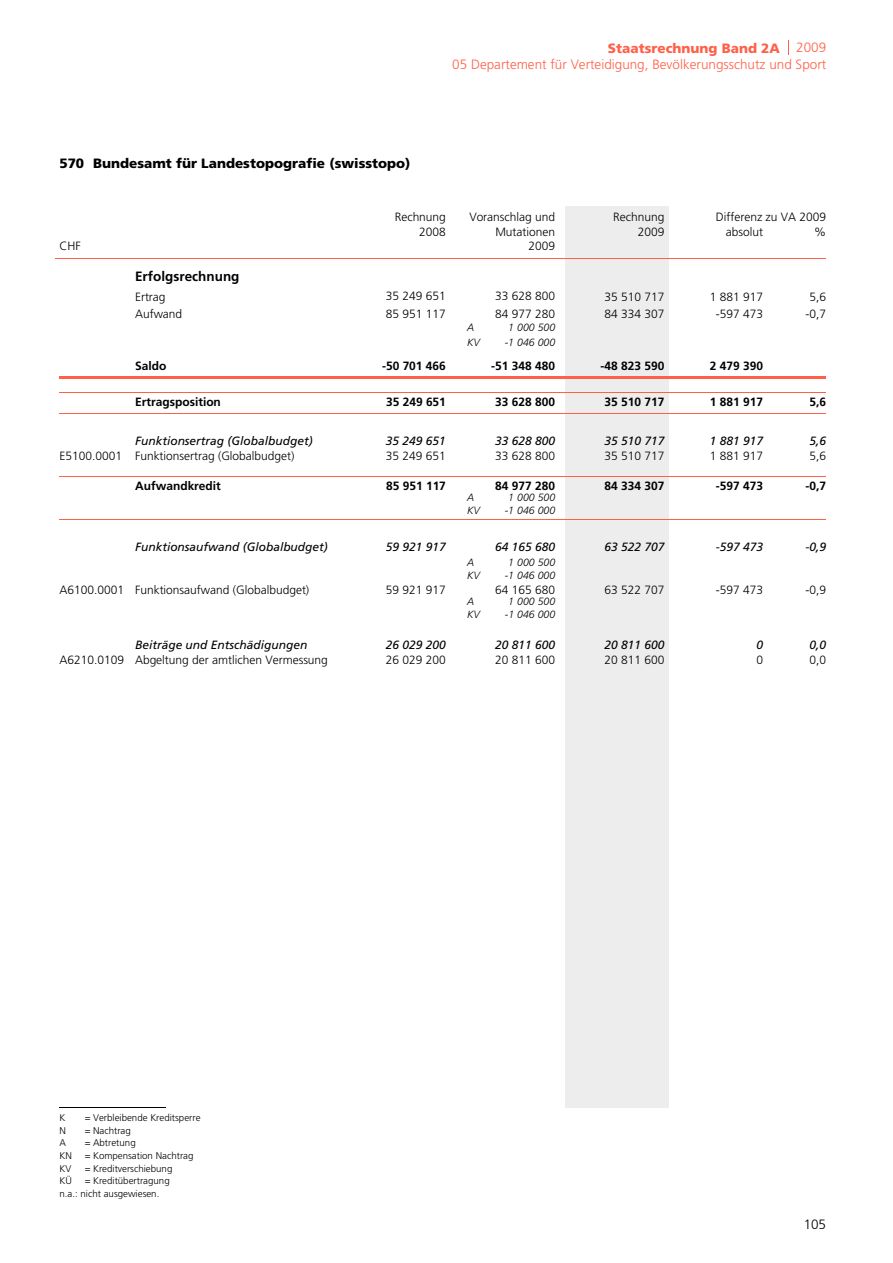
<style>
.page{position:relative;width:893px;height:1263px;background:#fff}
.page>*{position:absolute;margin:0;border:0;box-sizing:border-box;transform-origin:0 0}
.t1{font:300 13.5px/16.2px "Frutiger";color:#ff6048;text-align:right}
.t2{font:900 13.5px "Frutiger";color:#000}
.t3{font:700 13.5px "Frutiger";color:#000}
.t4{font:300 13.5px "Frutiger";color:#000}
.t5{font:300 12px/14.7px "Frutiger";color:#000}
.t6{font:italic 12px "Frutiger";color:#000}
.t7{font:700 12px "Frutiger";color:#000}
.t8{font:italic 300 10.5px "Frutiger";color:#000}
.t9{font:300 9.75px/12.6px "Frutiger";color:#000}
.s1{font-weight:900}
</style>
<div class="page">
<div style="left:566px;top:206px;width:103px;height:901px;background:#ededee"></div>
<svg style="left:788px;top:40px;width:1px;height:15px"></svg>
<hr style="left:55px;top:258px;width:771px;height:1px;background:#ff6048">
<hr style="left:59px;top:376px;width:767px;height:2px;background:#ff6048">
<hr style="left:59px;top:392px;width:767px;height:1px;background:#ff6048">
<hr style="left:59px;top:476px;width:767px;height:1px;background:#ff6048">
<hr style="left:59px;top:413px;width:767px;height:1px;background:#ff6048">
<hr style="left:59px;top:519px;width:767px;height:1px;background:#ff6048">
<hr style="left:59px;top:1107px;width:107px;height:1px;background:#000">
<p class="t2" style="left:59px;top:158px;width:353px">570 Bundesamt für Landestopografie (swisstopo)</p>
<p class="t1" style="left:452px;top:41px;width:376px"><span class="s1">Staatsrechnung Band 2A</span> 2009<br>05 Departement für Verteidigung, Bevölkerungsschutz und Sport</p>
<p class="t5" style="left:59px;top:240px;width:23px">CHF</p>
<p class="t5" style="left:395px;top:210px;width:53px">Rechnung</p>
<p class="t5" style="left:469px;top:210px;width:87px;text-align:right">Voranschlag und<br>Mutationen</p>
<p class="t5" style="left:419px;top:225px;width:28px">2008</p>
<p class="t5" style="left:528px;top:240px;width:28px">2009</p>
<p class="t5" style="left:613px;top:210px;width:53px">Rechnung</p>
<p class="t5" style="left:638px;top:225px;width:28px">2009</p>
<p class="t5" style="left:726px;top:210px;width:102px;text-indent:-10px">Differenz zu VA 2009 absolut</p>
<p class="t5" style="left:814px;top:225px;width:13px">%</p>
<p class="t3" style="left:135px;top:271px;width:106px">Erfolgsrechnung</p>
<p class="t5" style="left:135px;top:290px;width:32px">Ertrag</p>
<p class="t5" style="left:386px;top:290px;width:61px">35 249 651</p>
<p class="t5" style="left:495px;top:290px;width:61px">33 628 800</p>
<p class="t5" style="left:604px;top:290px;width:61px">35 510 717</p>
<p class="t5" style="left:710px;top:290px;width:55px">1 881 917</p>
<p class="t5" style="left:809px;top:290px;width:18px">5,6</p>
<p class="t5" style="left:135px;top:307px;width:49px">Aufwand</p>
<p class="t5" style="left:386px;top:307px;width:61px">85 951 117</p>
<p class="t5" style="left:716px;top:307px;width:49px">-597 473</p>
<p class="t5" style="left:495px;top:307px;width:61px">84 977 280</p>
<p class="t5" style="left:604px;top:307px;width:61px">84 334 307</p>
<p class="t5" style="left:805px;top:307px;width:22px">-0,7</p>
<p class="t8" style="left:467px;top:323px;width:9px">A</p>
<p class="t8" style="left:508px;top:323px;width:48px">1 000 500</p>
<p class="t8" style="left:467px;top:338px;width:14px">KV</p>
<p class="t8" style="left:505px;top:338px;width:52px">-1 046 000</p>
<p class="t7" style="left:135px;top:361px;width:33px">Saldo</p>
<p class="t7" style="left:382px;top:361px;width:65px">-50 701 466</p>
<p class="t7" style="left:491px;top:361px;width:65px">-51 348 480</p>
<p class="t7" style="left:710px;top:361px;width:55px">2 479 390</p>
<p class="t7" style="left:600px;top:361px;width:65px">-48 823 590</p>
<p class="t7" style="left:135px;top:397px;width:87px">Ertragsposition</p>
<p class="t7" style="left:386px;top:397px;width:61px">35 249 651</p>
<p class="t7" style="left:495px;top:397px;width:61px">33 628 800</p>
<p class="t7" style="left:604px;top:397px;width:61px">35 510 717</p>
<p class="t7" style="left:710px;top:397px;width:55px">1 881 917</p>
<p class="t7" style="left:809px;top:397px;width:18px">5,6</p>
<p class="t6" style="left:135px;top:436px;width:179px">Funktionsertrag (Globalbudget)</p>
<p class="t6" style="left:604px;top:436px;width:61px">35 510 717</p>
<p class="t6" style="left:386px;top:436px;width:61px">35 249 651</p>
<p class="t6" style="left:710px;top:436px;width:55px">1 881 917</p>
<p class="t6" style="left:809px;top:436px;width:18px">5,6</p>
<p class="t6" style="left:495px;top:436px;width:61px">33 628 800</p>
<p class="t5" style="left:59px;top:449px;width:237px">E5100.0001 Funktionsertrag (Globalbudget)</p>
<p class="t5" style="left:604px;top:449px;width:61px">35 510 717</p>
<p class="t5" style="left:386px;top:449px;width:61px">35 249 651</p>
<p class="t5" style="left:710px;top:449px;width:55px">1 881 917</p>
<p class="t5" style="left:809px;top:449px;width:18px">5,6</p>
<p class="t5" style="left:495px;top:449px;width:61px">33 628 800</p>
<p class="t7" style="left:135px;top:481px;width:87px">Aufwandkredit</p>
<p class="t7" style="left:386px;top:481px;width:61px">85 951 117</p>
<p class="t7" style="left:495px;top:481px;width:61px">84 977 280</p>
<p class="t7" style="left:604px;top:481px;width:61px">84 334 307</p>
<p class="t7" style="left:716px;top:481px;width:49px">-597 473</p>
<p class="t7" style="left:805px;top:481px;width:22px">-0,7</p>
<p class="t8" style="left:467px;top:493px;width:9px">A</p>
<p class="t8" style="left:508px;top:493px;width:48px">1 000 500</p>
<p class="t8" style="left:467px;top:506px;width:14px">KV</p>
<p class="t8" style="left:505px;top:506px;width:52px">-1 046 000</p>
<p class="t6" style="left:135px;top:542px;width:194px">Funktionsaufwand (Globalbudget)</p>
<p class="t6" style="left:604px;top:542px;width:61px">63 522 707</p>
<p class="t6" style="left:386px;top:542px;width:61px">59 921 917</p>
<p class="t6" style="left:716px;top:542px;width:49px">-597 473</p>
<p class="t6" style="left:805px;top:542px;width:22px">-0,9</p>
<p class="t6" style="left:495px;top:542px;width:61px">64 165 680</p>
<p class="t8" style="left:467px;top:558px;width:9px">A</p>
<p class="t8" style="left:508px;top:558px;width:48px">1 000 500</p>
<p class="t8" style="left:467px;top:571px;width:14px">KV</p>
<p class="t8" style="left:505px;top:571px;width:52px">-1 046 000</p>
<p class="t5" style="left:59px;top:583px;width:251px">A6100.0001 Funktionsaufwand (Globalbudget)</p>
<p class="t5" style="left:604px;top:583px;width:61px">63 522 707</p>
<p class="t5" style="left:386px;top:583px;width:61px">59 921 917</p>
<p class="t5" style="left:716px;top:583px;width:49px">-597 473</p>
<p class="t5" style="left:805px;top:583px;width:22px">-0,9</p>
<p class="t5" style="left:495px;top:583px;width:61px">64 165 680</p>
<p class="t8" style="left:467px;top:598px;width:9px">A</p>
<p class="t8" style="left:508px;top:598px;width:48px">1 000 500</p>
<p class="t8" style="left:467px;top:610px;width:14px">KV</p>
<p class="t8" style="left:505px;top:610px;width:52px">-1 046 000</p>
<p class="t6" style="left:135px;top:640px;width:174px">Beiträge und Entschädigungen</p>
<p class="t6" style="left:604px;top:640px;width:61px">20 811 600</p>
<p class="t6" style="left:386px;top:640px;width:61px">26 029 200</p>
<p class="t6" style="left:756px;top:640px;width:8px">0</p>
<p class="t6" style="left:809px;top:640px;width:18px">0,0</p>
<p class="t6" style="left:495px;top:640px;width:61px">20 811 600</p>
<p class="t5" style="left:59px;top:653px;width:270px">A6210.0109 Abgeltung der amtlichen Vermessung</p>
<p class="t5" style="left:604px;top:653px;width:61px">20 811 600</p>
<p class="t5" style="left:386px;top:653px;width:61px">26 029 200</p>
<p class="t5" style="left:756px;top:653px;width:8px">0</p>
<p class="t5" style="left:809px;top:653px;width:18px">0,0</p>
<p class="t5" style="left:495px;top:653px;width:61px">20 811 600</p>
<p class="t9" style="left:59px;top:1112px;width:7px">K</p>
<p class="t9" style="left:85px;top:1112px;width:117px">= Verbleibende Kreditsperre</p>
<p class="t9" style="left:85px;top:1137px;width:110px">= Abtretung<br>= Kompensation Nachtrag = Kreditverschiebung<br>= Kreditübertragung</p>
<p class="t9" style="left:59px;top:1125px;width:8px">N</p>
<p class="t9" style="left:85px;top:1125px;width:48px">= Nachtrag</p>
<p class="t9" style="left:59px;top:1137px;width:101px">A<br>KN<br>KV<br>KÜ<br>n.a.: nicht ausgewiesen.</p>
<p class="t4" style="left:804px;top:1219px;width:24px">105</p>
</div>
